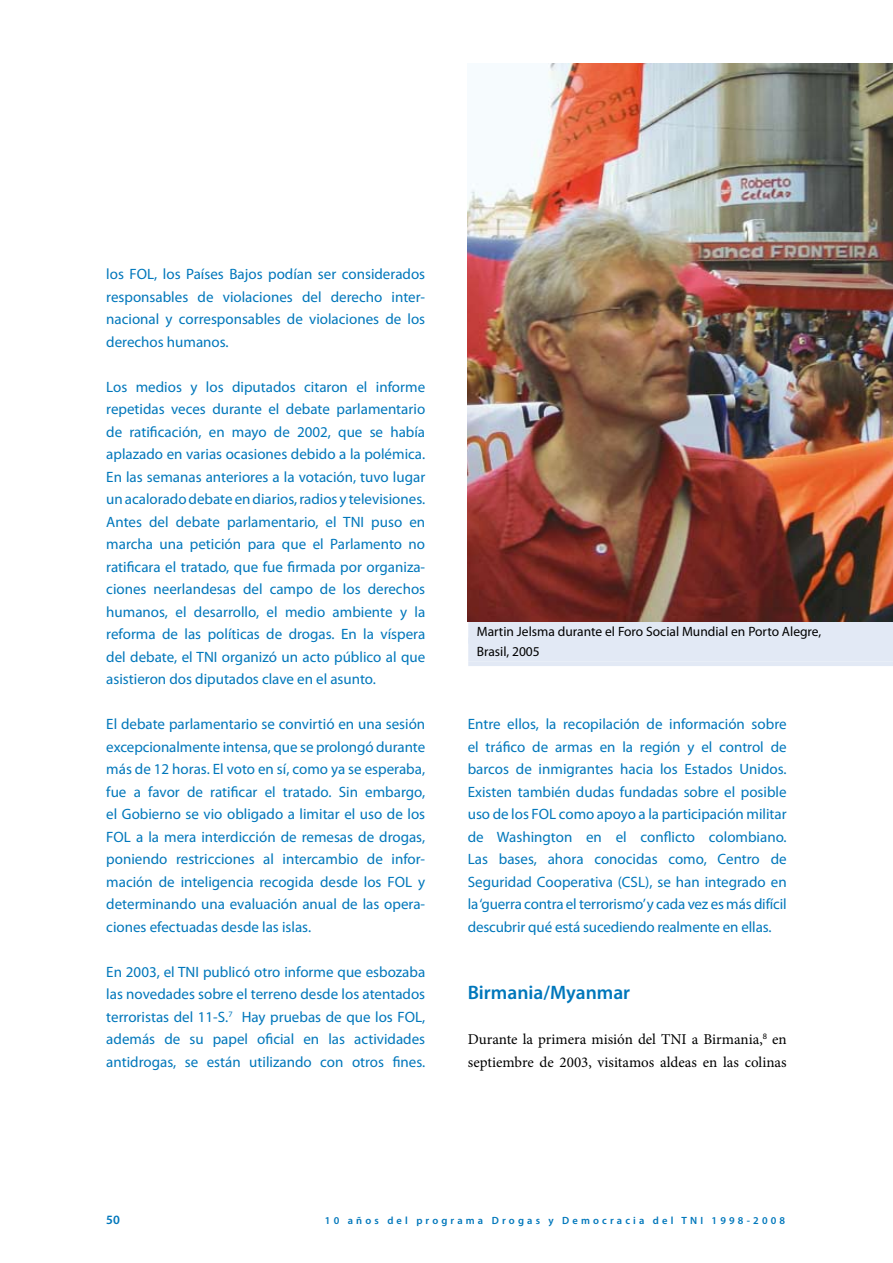
<style>
.page{position:relative;width:893px;height:1263px;background:#fff}
.page>*{position:absolute;margin:0;border:0;box-sizing:border-box;transform-origin:0 0}
.t1{font:600 19.5px "Myriad Pro";color:#07b}
.t2{font:15px/22.5px "Myriad Pro";color:#07b;text-align:justify}
.t3{font:15px/22.5px "Minion Pro";color:#000}
.t4{font:13.5px/19.5px "Myriad Pro";color:#000}
.t5{font:600 12.75px "Myriad Pro";color:#07b}
.t6{font:600 10.5px "Myriad Pro";letter-spacing:.3em;color:#07b}
</style>
<div class="page">
<div style="left:468px;top:615px;width:425px;height:24px;background:#e2e9f5"></div>
<div style="left:468px;top:638px;width:425px;height:24px;background:#e2e9f5"></div>
<hr style="left:468px;top:662px;width:425px;height:4px;background:#e2e9f5">
<img style="left:468px;top:64px;width:425px;height:557px">
<p class="t2" style="left:106px;top:262px;width:320px">los FOL, los Países Bajos podían ser considerados responsables de violaciones del derecho inter&shy;nacional y corresponsables de violaciones de los derechos humanos.</p>
<p class="t2" style="left:106px;top:375px;width:320px">Los medios y los diputados citaron el informe repetidas veces durante el debate parlamentario de ratificación, en mayo de 2002, que se había aplazado en varias ocasiones debido a la polémica.<br>En las semanas anteriores a la votación, tuvo lugar un acalorado debate en diarios, radios y tele-visiones.<br>Antes del debate parlamentario, el TNI puso en marcha una petición para que el Parlamento no ratificara el tratado, que fue firmada por organiza&shy;ciones neerlandesas del campo de los derechos humanos, el desarrollo, el medio ambiente y la reforma de las políticas de drogas. En la víspera del debate, el TNI organizó un acto público al que asistieron dos diputados clave en el asunto.</p>
<p class="t2" style="left:106px;top:712px;width:320px">El debate parlamentario se convirtió en una sesión excepcionalmente intensa, que se prolongó durante más de 12 horas. El voto en sí, como ya se esperaba, fue a favor de ratificar el tratado. Sin embargo, el Gobierno se vio obligado a limitar el uso de los FOL a la mera interdicción de remesas de drogas, poniendo restricciones al intercambio de infor&shy;mación de inteligencia recogida desde los FOL y determinando una evaluación anual de las opera&shy;ciones efectuadas desde las islas.</p>
<p class="t2" style="left:106px;top:960px;width:320px">En 2003, el TNI publicó otro informe que esbozaba las novedades sobre el terreno desde los atentados terroristas del 11-S.<sup>7</sup> Hay pruebas de que los FOL, además de su papel oficial en las actividades anti-drogas, se están utilizando con otros fines.</p>
<p class="t4" style="left:477px;top:622px;width:346px">Martin Jelsma durante el Foro Social Mundial en Porto Alegre,<br>Brasil, 2005</p>
<p class="t2" style="left:468px;top:712px;width:320px">Entre ellos, la recopilación de información sobre el tráfico de armas en la región y el control de barcos de inmigrantes hacia los Estados Unidos.<br>Existen también dudas fundadas sobre el posible uso de los FOL como apoyo a la participación militar de Washington en el conflicto colombiano.<br>Las bases, ahora conocidas como, Centro de Seguridad Cooperativa (CSL), se han integrado en la ‘guerra contra el terrorismo’ y cada vez es más difícil descubrir qué está sucediendo realmente en ellas.</p>
<h1 class="t1" style="left:468px;top:980px;width:164px">Birmania/Myanmar</h1>
<p class="t3" style="left:468px;top:1028px;width:320px">Durante la primera misión del TNI a Birmania,<sup>8</sup> en septiembre de 2003, visitamos aldeas en las colinas</p>
<p class="t5" style="left:106px;top:1212px;width:15px">50</p>
<p class="t6" style="left:325px;top:1214px;width:462px">10 años del programa Drogas y Democracia del TNI 1998-2008</p>
</div>
